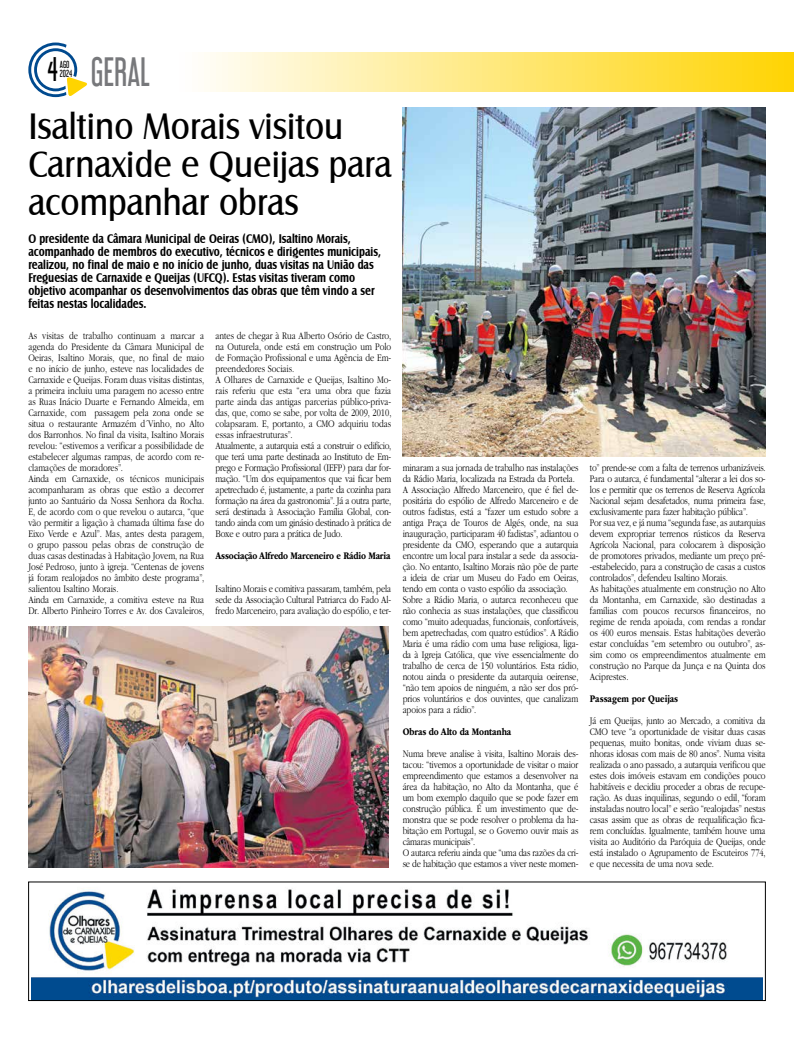
<style>
.page{position:relative;width:794px;height:1049px;background:#fff}
.page>*{position:absolute;margin:0;border:0;box-sizing:border-box;transform-origin:0 0}
.t1{font:38px/38px "Castle T";color:#000;scale:.9 1}
.t2{font:36px "Libel Suit Rg";color:#77787b;scale:.9 1}
.t3{font:30px "Libel Suit Rg";color:#000;scale:.9 1}
.t4{font:700 13px/13px "Castle T";color:#000;scale:.8 1}
.t5{font:300 10.5px/11px "ITC Garamond Std";letter-spacing:-.01em;color:#000;scale:.8 1}
.t6{font:700 10.5px "ITC Garamond Std";letter-spacing:-.01em;color:#000;scale:.8 1}
.t7{font:9px/9px "Libel Suit Rg";color:#000;scale:.9 1}
</style>
<div class="page">
<svg style="left:396px;top:52px;width:398px;height:39px;background:#ffe154"></svg>
<svg style="left:28px;top:43px;width:368px;height:55px"></svg>
<img style="left:403px;top:108px;width:362px;height:348px">
<img style="left:28px;top:627px;width:360px;height:240px">
<img style="left:31px;top:889px;width:731px;height:110px">
<div style="left:28px;top:882px;width:737px;height:119px;border:1px solid #000"></div>
<h3 class="t3" style="left:47px;top:55px;width:13px">4</h3>
<p class="t7" style="left:60px;top:60px;width:15px">AGO<br>2024</p>
<h2 class="t2" style="left:91px;top:55px;width:67px">GERAL</h2>
<h1 class="t1" style="left:28px;top:108px;width:405px">Isaltino Morais visitou<br>Carnaxide e Queijas para acompanhar obras</h1>
<p class="t4" style="left:28px;top:232px;width:442px">O presidente da Câmara Municipal de Oeiras (CMO), Isaltino Morais, acompanhado de membros do executivo, técnicos e dirigentes municipais, realizou, no final de maio e no início de junho, duas visitas na União das Freguesias de Carnaxide e Queijas (UFCQ). Estas visitas tiveram como objetivo acompanhar os desenvolvimentos das obras que têm vindo a ser feitas nestas localidades.</p>
<p class="t5" style="left:28px;top:330px;width:221px">As visitas de trabalho continuam a marcar a agenda do Presidente da Câmara Municipal de Oeiras, Isaltino Morais, que, no final de maio e no início de junho, esteve nas localidades de Carnaxide e Queijas. Foram duas visitas distintas, a primeira incluiu uma paragem no acesso entre as Ruas Inácio Duarte e Fernando Almeida, em Carnaxide, com passagem pela zona onde se situa o restaurante Armazém d´Vinho, no Alto dos Barronhos. No final da visita, Isaltino Morais revelou: “estivemos a verificar a possibilidade de estabelecer algumas rampas, de acordo com re&shy;clamações de moradores”.<br>Ainda em Carnaxide, os técnicos municipais acompanharam as obras que estão a decorrer junto ao Santuário da Nossa Senhora da Rocha.<br>E, de acordo com o que revelou o autarca, “que vão permitir a ligação à chamada última fase do Eixo Verde e Azul”. Mas, antes desta paragem, o grupo passou pelas obras de construção de duas casas destinadas à Habitação Jovem, na Rua José Pedroso, junto à igreja. “Centenas de jovens já foram realojados no âmbito deste programa”, salientou Isaltino Morais.<br>Ainda em Carnaxide, a comitiva esteve na Rua Dr. Alberto Pinheiro Torres e Av. dos Cavaleiros,</p>
<p class="t5" style="left:215px;top:330px;width:221px">antes de chegar à Rua Alberto Osório de Castro, na Outurela, onde está em construção um Polo de Formação Profissional e uma Agência de Em&shy;preendedores Sociais.<br>A Olhares de Carnaxide e Queijas, Isaltino Mo&shy;rais referiu que esta “era uma obra que fazia parte ainda das antigas parcerias público-priva&shy;das, que, como se sabe, por volta de 2009, 2010, colapsaram. E, portanto, a CMO adquiriu todas essas infraestruturas”.<br>Atualmente, a autarquia está a construir o edifício, que terá uma parte destinada ao Instituto de Em&shy;prego e Formação Profissional (IEFP) para dar for&shy;mação. “Um dos equipamentos que vai ficar bem apetrechado é, justamente, a parte da cozinha para formação na área da gastronomia”. Já a outra parte, será destinada à Associação Família Global, con&shy;tando ainda com um ginásio destinado à prática de Boxe e outro para a prática de Judo.</p>
<p class="t6" style="left:215px;top:551px;width:220px">Associação Alfredo Marceneiro e Rádio Maria</p>
<p class="t5" style="left:215px;top:583px;width:221px;text-align:justify">Isaltino Morais e comitiva passaram, também, pela sede da Associação Cultural Patriarca do Fado Al&shy;fredo Marceneiro, para avaliação do espólio, e ter-</p>
<p class="t5" style="left:403px;top:462px;width:221px">minaram a sua jornada de trabalho nas instalações da Rádio Maria, localizada na Estrada da Portela.<br>A Associação Alfredo Marceneiro, que é fiel de&shy;positária do espólio de Alfredo Marceneiro e de outros fadistas, está a “fazer um estudo sobre a antiga Praça de Touros de Algés, onde, na sua inauguração, participaram 40 fadistas”, adiantou o presidente da CMO, esperando que a autarquia encontre um local para instalar a sede da associa&shy;ção. No entanto, Isaltino Morais não põe de parte a ideia de criar um Museu do Fado em Oeiras, tendo em conta o vasto espólio da associação.<br>Sobre a Rádio Maria, o autarca reconheceu que não conhecia as suas instalações, que classificou como “muito adequadas, funcionais, confortáveis, bem apetrechadas, com quatro estúdios”. A Rádio Maria é uma rádio com uma base religiosa, liga&shy;da à Igreja Católica, que vive essencialmente do trabalho de cerca de 150 voluntários. Esta rádio, notou ainda o presidente da autarquia oeirense, “não tem apoios de ninguém, a não ser dos pró&shy;prios voluntários e dos ouvintes, que canalizam apoios para a rádio”.</p>
<p class="t6" style="left:403px;top:727px;width:137px">Obras do Alto da Montanha</p>
<p class="t5" style="left:403px;top:748px;width:221px">Numa breve analise à visita, Isaltino Morais des&shy;tacou: “tivemos a oportunidade de visitar o maior empreendimento que estamos a desenvolver na área da habitação, no Alto da Montanha, que é um bom exemplo daquilo que se pode fazer em construção pública. É um investimento que de&shy;monstra que se pode resolver o problema da ha&shy;bitação em Portugal, se o Governo ouvir mais as câmaras municipais”.<br>O autarca referiu ainda que “uma das razões da cri&shy;se de habitação que estamos a viver neste momen-</p>
<p class="t5" style="left:590px;top:462px;width:221px">to” prende-se com a falta de terrenos urbanizáveis.<br>Para o autarca, é fundamental “alterar a lei dos so&shy;los e permitir que os terrenos de Reserva Agrícola Nacional sejam desafetados, numa primeira fase, exclusivamente para fazer habitação pública”.<br>Por sua vez, e já numa “segunda fase, as autarquias devem expropriar terrenos rústicos da Reserva Agrícola Nacional, para colocarem à disposição de promotores privados, mediante um preço pré--estabelecido, para a construção de casas a custos controlados”, defendeu Isaltino Morais.<br>As habitações atualmente em construção no Alto da Montanha, em Carnaxide, são destinadas a famílias com poucos recursos financeiros, no regime de renda apoiada, com rendas a rondar os 400 euros mensais. Estas habitações deverão estar concluídas “em setembro ou outubro”, as&shy;sim como os empreendimentos atualmente em construção no Parque da Junça e na Quinta dos Aciprestes.</p>
<p class="t6" style="left:590px;top:694px;width:112px">Passagem por Queijas</p>
<p class="t5" style="left:590px;top:715px;width:221px;text-align:justify">Já em Queijas, junto ao Mercado, a comitiva da CMO teve “a oportunidade de visitar duas casas pequenas, muito bonitas, onde viviam duas se&shy;nhoras idosas com mais de 80 anos”. Numa visita realizada o ano passado, a autarquia verificou que estes dois imóveis estavam em condições pouco habitáveis e decidiu proceder a obras de recupe&shy;ração. As duas inquilinas, segundo o edil, “foram instaladas noutro local” e serão “realojadas” nestas casas assim que as obras de requalificação fica&shy;rem concluídas. Igualmente, também houve uma visita ao Auditório da Paróquia de Queijas, onde está instalado o Agrupamento de Escuteiros 774, e que necessita de uma nova sede.</p>
</div>
